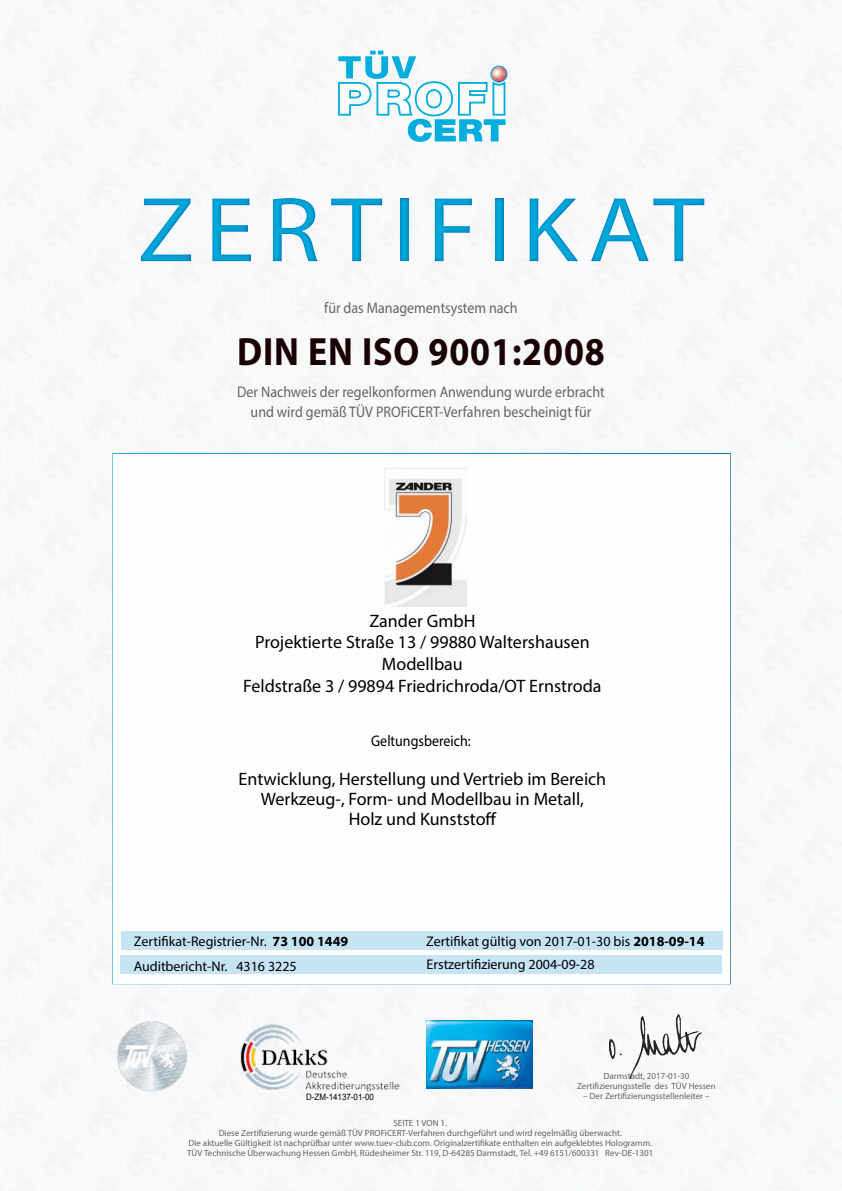
<style>
.page{position:relative;width:842px;height:1191px;background:#fff}
.page>*{position:absolute;margin:0;border:0;box-sizing:border-box;transform-origin:0 0}
.t1{font:93px "Myriad Pro";letter-spacing:.1em;color:#00addc;scale:1.1 1}
.t2{font:700 39.6px "Myriad Pro";letter-spacing:.025em;color:#1a0002;scale:.91 1}
.t3{font:18px/21.6px "Myriad Pro";color:#000;text-align:center}
.t4{font:15.4px/20px "Myriad Pro";color:#636466;text-align:center;scale:.91 1}
.t5{font:15.4px "Myriad Pro";color:#000;scale:.91 1}
.t6{font:14px/24.6px "Myriad Pro";color:#000}
.t7{font:9px/10px "Myriad Pro";color:#636466;text-align:center}
.t8{font:8.8px "Arial";color:#000;scale:.91 1}
.s1{font-weight:700}
</style>
<div class="page">
<img style="left:0;top:0;width:839px;height:1191px">
<svg style="left:338px;top:51px;width:169px;height:91px"></svg>
<img style="left:241px;top:1024px;width:158px;height:67px">
<img style="left:427px;top:1020px;width:106px;height:69px">
<div style="left:112px;top:453px;width:619px;height:531px;background:#fff;border:2px solid #fff"></div>
<div style="left:120px;top:955px;width:602px;height:19px;background:#c0e2f3"></div>
<div style="left:121px;top:931px;width:601px;height:19px;background:#c0e2f3"></div>
<img style="left:609px;top:1014px;width:92px;height:64px">
<div style="left:0;top:172px;width:842px;height:114px;background:#006bb6;opacity:.75"></div>
<img style="left:117px;top:1021px;width:70px;height:69px">
<img style="left:384px;top:468px;width:82px;height:139px">
<h1 class="t1" style="left:138px;top:173px;width:517px">ZERTIFIKAT</h1>
<h3 class="t4" style="left:324px;top:298px;width:214px">für das Managementsystem nach</h3>
<h2 class="t2" style="left:237px;top:326px;width:406px">DIN EN ISO 9001:2008</h2>
<h3 class="t4" style="left:237px;top:381px;width:405px">Der Nachweis der regelkonformen Anwendung wurde erbracht und wird gemäß TÜV PROFiCERT-Verfahren bescheinigt für</h3>
<h3 class="t3" style="left:243px;top:609px;width:360px">Zander GmbH<br>Projektierte Straße 13 / 99880 Waltershausen<br>Modellbau<br>Feldstraße 3 / 99894 Friedrichroda/OT Ernstroda</h3>
<h3 class="t5" style="left:371px;top:731px;width:111px">Geltungsbereich:</h3>
<h3 class="t3" style="left:239px;top:768px;width:369px;line-height:20px">Entwicklung, Herstellung und Vertrieb im Bereich<br>Werkzeug-, Form- und Modellbau in Metall,<br>Holz und Kunststoff</h3>
<h3 class="t6" style="left:134px;top:929px;width:216px">Zertifikat-Registrier-Nr. <span class="s1">73 100 1449<br></span>Auditbericht-Nr. 4316 3225</h3>
<h3 class="t6" style="left:426px;top:929px;width:280px">Zertifikat gültig von 2017-01-30 bis <span class="s1">2018-09-14</span></h3>
<h3 class="t6" style="left:427px;top:952px;width:169px">Erstzertifizierung 2004-09-28</h3>
<p class="t7" style="left:577px;top:1071px;width:140px">Darmstadt, 2017-01-30<br>Zertifizierungsstelle des TÜV Hessen</p>
<p class="t8" style="left:306px;top:1090px;width:76px">D-ZM-14137-01-00</p>
<p class="t7" style="left:583px;top:1091px;width:128px">– Der Zertifizierungsstellenleiter –</p>
<p class="t7" style="left:187px;top:1118px;width:468px">SEITE 1 VON 1.<br>Diese Zertifizierung wurde gemäß TÜV PROFiCERT-Verfahren durchgeführt und wird regelmäßig überwacht.<br>Die aktuelle Gültigkeit ist nachprüfbar unter www.tuev-club.com. Originalzertifikate enthalten ein aufgeklebtes Hologramm.<br>TÜV Technische Überwachung Hessen GmbH, Rüdesheimer Str. 119, D-64285 Darmstadt, Tel. +49 6151/600331 Rev-DE-1301</p>
</div>
